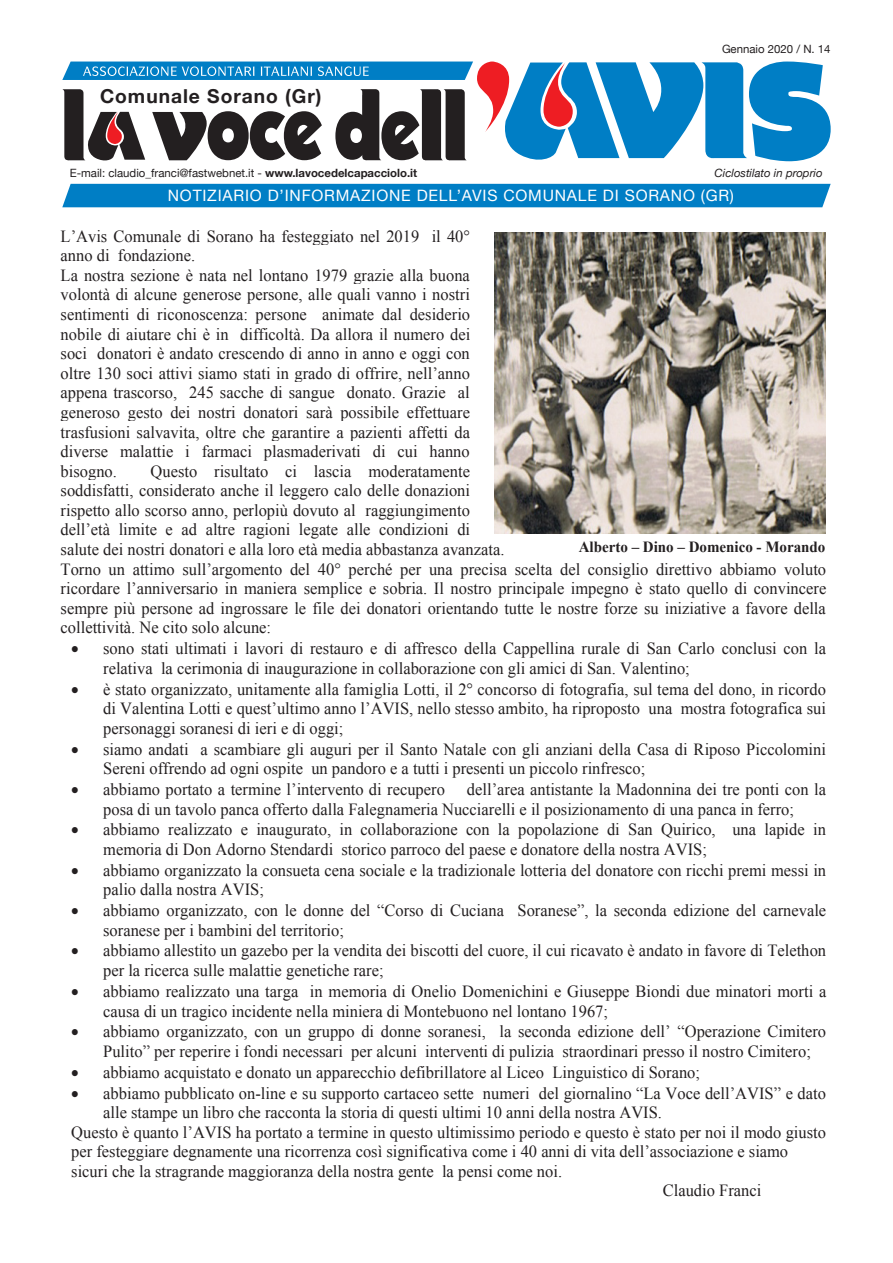
<style>
.page{position:relative;width:893px;height:1263px;background:#fff}
.page>*{position:absolute;margin:0;border:0;box-sizing:border-box;transform-origin:0 0}
.t1{font:700 19.2px "Helvetica Neue";letter-spacing:.05em;color:#231f20}
.t2{font:16.95px/19.6px "Times New Roman";color:#231f20}
.t3{font:15.75px "Helvetica Neue";letter-spacing:.05em;color:#fff}
.t4{font:700 15.45px "Times New Roman";color:#231f20}
.t5{font:11.4px "Helvetica Neue";color:#231f20}
.t6{font:italic 11.4px "Helvetica Neue";color:#231f20}
.s1{font-weight:700}
</style>
<div class="page">
<img style="left:494px;top:232px;width:331px;height:301px">
<svg style="left:62px;top:62px;width:769px;height:99px"></svg>
<div style="left:62px;top:184px;width:769px;height:23px;background:#007ec5"></div>
<p class="t1" style="left:100px;top:81px;width:223px">Comunale Sorano (Gr)</p>
<p class="t5" style="left:722px;top:41px;width:110px">Gennaio 2020 / N. 14</p>
<p class="t5" style="left:70px;top:165px;width:349px">E-mail: claudio_franci@fastwebnet.it - <span class="s1">www.lavocedelcapacciolo.it</span></p>
<p class="t6" style="left:715px;top:164px;width:109px">Ciclostilato in proprio</p>
<p class="t3" style="left:168px;top:184px;width:568px">NOTIZIARIO D’INFORMAZIONE DELL’AVIS COMUNALE DI SORANO (GR)</p>
<p class="t2" style="left:61px;top:226px;width:411px">L’Avis Comunale di Sorano ha festeggiato nel 2019 il 40° anno di fondazione.<br>La nostra sezione è nata nel lontano 1979 grazie alla buona volontà di alcune generose persone, alle quali vanno i nostri sentimenti di riconoscenza: persone animate dal desiderio nobile di aiutare chi è in difficoltà. Da allora il numero dei soci donatori è andato crescendo di anno in anno e oggi con oltre 130 soci attivi siamo stati in grado di offrire, nell’anno appena trascorso, 245 sacche di sangue donato. Grazie al generoso gesto dei nostri donatori sarà possibile effettuare trasfusioni salvavita, oltre che garantire a pazienti affetti da diverse malattie i farmaci plasmaderivati di cui hanno bisogno.</p>
<p class="t2" style="left:61px;top:461px;width:767px;text-indent:90px">Questo risultato ci lascia moderatamente<br>soddisfatti, considerato anche il leggero calo delle donazioni<br>rispetto allo scorso anno, perlopiù dovuto al raggiungimento<br>dell’età limite e ad altre ragioni legate alle condizioni di<br>salute dei nostri donatori e alla loro età media abbastanza avanzata.<br>Torno un attimo sull’argomento del 40° perché per una precisa scelta del consiglio direttivo abbiamo voluto ricordare l’anniversario in maniera semplice e sobria. Il nostro principale impegno è stato quello di convincere sempre più persone ad ingrossare le file dei donatori orientando tutte le nostre forze su iniziative a favore della collettività. Ne cito solo alcune:</p>
<p class="t2" style="left:103px;top:638px;width:724px;text-indent:-32px">• sono stati ultimati i lavori di restauro e di affresco della Cappellina rurale di San Carlo conclusi con la relativa la cerimonia di inaugurazione in collaborazione con gli amici di San. Valentino;</p>
<p class="t2" style="left:103px;top:679px;width:724px;text-align:justify;text-indent:-32px">• è stato organizzato, unitamente alla famiglia Lotti, il 2° concorso di fotografia, sul tema del dono, in ricordo di Valentina Lotti e quest’ultimo anno l’AVIS, nello stesso ambito, ha riproposto una mostra fotografica sui personaggi soranesi di ieri e di oggi;</p>
<p class="t2" style="left:103px;top:739px;width:724px;text-indent:-32px">• siamo andati a scambiare gli auguri per il Santo Natale con gli anziani della Casa di Riposo Piccolomini<br>Sereni offrendo ad ogni ospite un pandoro e a tutti i presenti un piccolo rinfresco;</p>
<p class="t2" style="left:71px;top:779px;width:375px">• abbiamo portato a termine l’intervento di recupero</p>
<p class="t4" style="left:579px;top:536px;width:248px">Alberto – Dino – Domenico - Morando</p>
<p class="t2" style="left:103px;top:779px;width:724px;text-indent:364px">dell’area antistante la Madonnina dei tre ponti con la posa di un tavolo panca offerto dalla Falegnameria Nucciarelli e il posizionamento di una panca in ferro;</p>
<p class="t2" style="left:103px;top:820px;width:724px;text-indent:-32px">• abbiamo realizzato e inaugurato, in collaborazione con la popolazione di San Quirico, una lapide in memoria di Don Adorno Stendardi storico parroco del paese e donatore della nostra AVIS;</p>
<p class="t2" style="left:103px;top:860px;width:724px;text-indent:-32px">• abbiamo organizzato la consueta cena sociale e la tradizionale lotteria del donatore con ricchi premi messi in palio dalla nostra AVIS;</p>
<p class="t2" style="left:103px;top:900px;width:725px;text-indent:-32px">• abbiamo organizzato, con le donne del “Corso di Cuciana Soranese”, la seconda edizione del carnevale soranese per i bambini del territorio;</p>
<p class="t2" style="left:103px;top:941px;width:724px;text-indent:-32px">• abbiamo allestito un gazebo per la vendita dei biscotti del cuore, il cui ricavato è andato in favore di Telethon per la ricerca sulle malattie genetiche rare;</p>
<p class="t2" style="left:103px;top:981px;width:725px;text-indent:-32px">• abbiamo realizzato una targa in memoria di Onelio Domenichini e Giuseppe Biondi due minatori morti a causa di un tragico incidente nella miniera di Montebuono nel lontano 1967;</p>
<p class="t2" style="left:103px;top:1021px;width:724px;text-indent:-32px">• abbiamo organizzato, con un gruppo di donne soranesi, la seconda edizione dell’ “Operazione Cimitero<br>Pulito” per reperire i fondi necessari per alcuni interventi di pulizia straordinari presso il nostro Cimitero;</p>
<p class="t2" style="left:71px;top:1062px;width:630px">• abbiamo acquistato e donato un apparecchio defibrillatore al Liceo Linguistico di Sorano;</p>
<p class="t2" style="left:71px;top:1083px;width:756px">• abbiamo pubblicato on-line e su supporto cartaceo sette numeri del giornalino “La Voce dell’AVIS” e dato</p>
<p class="t2" style="left:103px;top:1102px;width:560px">alle stampe un libro che racconta la storia di questi ultimi 10 anni della nostra AVIS.</p>
<p class="t2" style="left:71px;top:1122px;width:756px">Questo è quanto l’AVIS ha portato a termine in questo ultimissimo periodo e questo è stato per noi il modo giusto</p>
<p class="t2" style="left:71px;top:1141px;width:718px">per festeggiare degnamente una ricorrenza così significativa come i 40 anni di vita dell’associazione e siamo</p>
<p class="t2" style="left:71px;top:1161px;width:492px">sicuri che la stragrande maggioranza della nostra gente la pensi come noi.</p>
<p class="t2" style="left:663px;top:1180px;width:100px">Claudio Franci</p>
</div>
